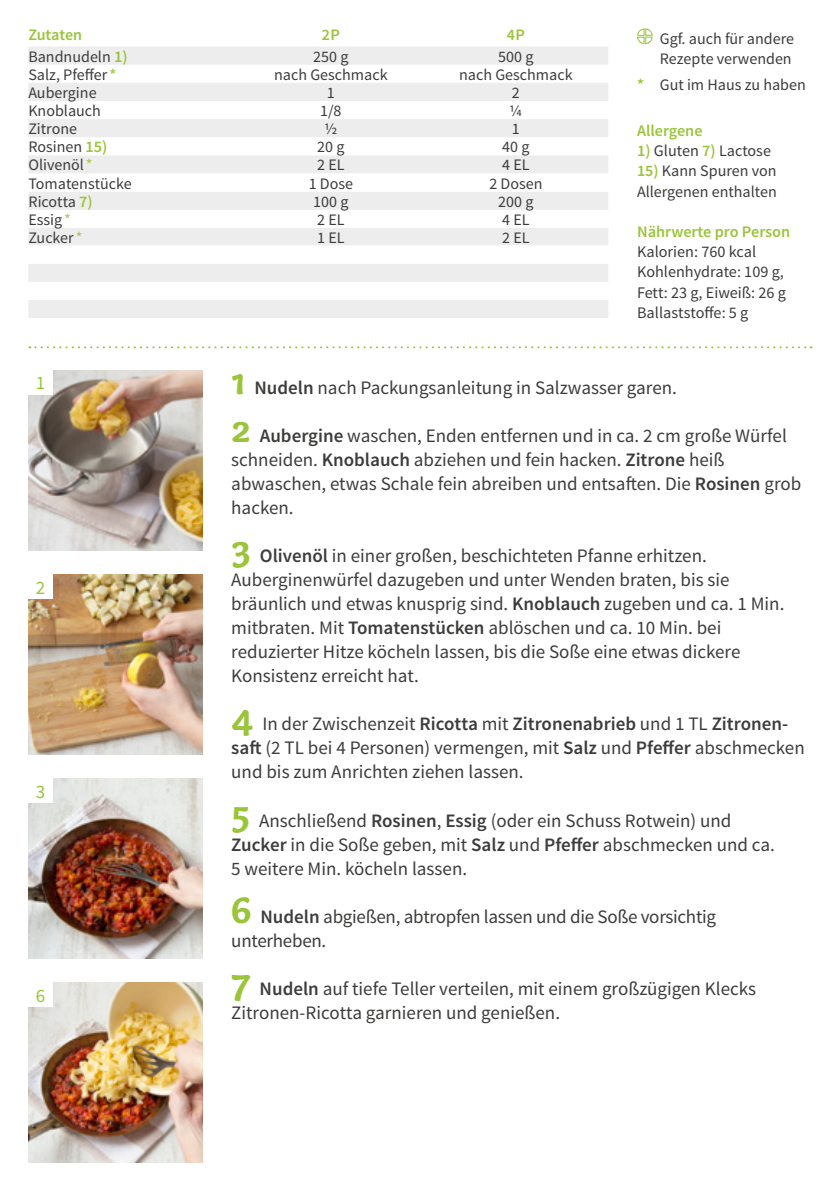
<style>
.page{position:relative;width:840px;height:1191px;background:#fff}
.page>*{position:absolute;margin:0;border:0;box-sizing:border-box;transform-origin:0 0}
.t1{font:19px/24px "Source Sans Pro";color:#3c3c3b}
.t2{font:19px "Source Sans Pro";color:#9ac43a}
.t3{font:16.2px/20.2px "Source Sans Pro";color:#3c3c3b}
.t4{font:600 16.2px "Source Sans Pro";color:#9ac43a}
.t5{font:16px/20px "Source Sans Pro";color:#3c3c3b}
.t6{font:600 16px "Source Sans Pro";color:#9ac43a}
.s1{font-weight:600;font-size:16.2px;color:#9ac43a}
.s2{font-weight:600;color:#a6c94f}
.s3{color:#a6c94f}
.s4{font-weight:600;color:#9ac43a}
.s5{font-size:16.2px}
.s6{font-family:"Capucine Basic";font-weight:700;font-size:40px;color:#9ac43a}
.s7{font-weight:600}
</style>
<div class="page">
<img style="left:28px;top:982px;width:175px;height:180px">
<img style="left:28px;top:778px;width:175px;height:180px">
<img style="left:28px;top:574px;width:175px;height:180px">
<img style="left:28px;top:370px;width:175px;height:180px">
<svg style="left:29px;top:346px;width:782px;height:2px"></svg>
<div style="left:28px;top:982px;width:24px;height:24px;background:#fff"></div>
<div style="left:28px;top:778px;width:24px;height:24px;background:#fff"></div>
<div style="left:28px;top:574px;width:24px;height:24px;background:#fff"></div>
<div style="left:28px;top:370px;width:24px;height:24px;background:#fff"></div>
<svg style="left:637px;top:28px;width:16px;height:17px"></svg>
<svg style="left:28px;top:47px;width:580px;height:54px;fill:#ededed"></svg>
<svg style="left:28px;top:119px;width:580px;height:199px;fill:#ededed"></svg>
<p class="t6" style="left:28px;top:25px;width:55px">Zutaten</p>
<p class="t6" style="left:322px;top:25px;width:19px">2P</p>
<p class="t6" style="left:506px;top:25px;width:19px">4P</p>
<p class="t5" style="left:28px;top:47px;width:101px">Bandnudeln <span class="s1">1)</span></p>
<p class="t5" style="left:313px;top:47px;width:37px">250 g</p>
<p class="t5" style="left:498px;top:47px;width:37px">500 g</p>
<p class="t5" style="left:28px;top:65px;width:90px">Salz, Pfeffer <span class="s2">*</span></p>
<p class="t5" style="left:274px;top:65px;width:115px">nach Geschmack</p>
<p class="t5" style="left:459px;top:65px;width:115px">nach Geschmack</p>
<p class="t5" style="left:28px;top:83px;width:70px">Aubergine</p>
<p class="t5" style="left:327px;top:83px;width:9px">1</p>
<p class="t5" style="left:511px;top:83px;width:9px">2</p>
<p class="t5" style="left:28px;top:101px;width:74px">Knoblauch</p>
<p class="t5" style="left:320px;top:101px;width:23px">1/8</p>
<p class="t5" style="left:509px;top:101px;width:14px">¼</p>
<p class="t5" style="left:28px;top:119px;width:50px">Zitrone</p>
<p class="t5" style="left:324px;top:119px;width:14px">½</p>
<p class="t5" style="left:511px;top:119px;width:9px">1</p>
<p class="t5" style="left:28px;top:137px;width:80px">Rosinen <span class="s1">15)</span></p>
<p class="t5" style="left:317px;top:137px;width:29px">20 g</p>
<p class="t5" style="left:502px;top:137px;width:29px">40 g</p>
<p class="t5" style="left:28px;top:155px;width:66px">Olivenöl <span class="s3">*</span></p>
<p class="t5" style="left:317px;top:155px;width:29px">2 EL</p>
<p class="t5" style="left:502px;top:155px;width:29px">4 EL</p>
<p class="t5" style="left:28px;top:174px;width:105px">Tomatenstücke</p>
<p class="t5" style="left:308px;top:174px;width:46px">1 Dose</p>
<p class="t5" style="left:489px;top:174px;width:55px">2 Dosen</p>
<p class="t5" style="left:28px;top:192px;width:66px">Ricotta <span class="s1">7)</span></p>
<p class="t5" style="left:313px;top:192px;width:37px">100 g</p>
<p class="t5" style="left:498px;top:192px;width:37px">200 g</p>
<p class="t5" style="left:28px;top:210px;width:44px">Essig<span class="s3">*</span></p>
<p class="t5" style="left:317px;top:210px;width:29px">2 EL</p>
<p class="t5" style="left:502px;top:210px;width:29px">4 EL</p>
<p class="t5" style="left:28px;top:228px;width:56px">Zucker <span class="s3">*</span></p>
<p class="t5" style="left:317px;top:228px;width:29px">1 EL</p>
<p class="t5" style="left:502px;top:228px;width:29px">2 EL</p>
<p class="t5" style="left:659px;top:29px;width:136px">Ggf. auch für andere<br>Rezepte verwenden</p>
<p class="t5" style="left:636px;top:75px;width:170px"><span class="s4">*</span> Gut im Haus zu haben</p>
<p class="t4" style="left:636px;top:120px;width:67px">Allergene</p>
<p class="t5" style="left:636px;top:141px;width:135px"><span class="s1">1)</span> <span class="s5">Gluten</span> <span class="s1">7)</span> Lactose</p>
<p class="t5" style="left:636px;top:161px;width:141px"><span class="s4">15)</span> Kann Spuren von<br>Allergenen enthalten</p>
<p class="t4" style="left:636px;top:221px;width:154px">Nährwerte pro Person</p>
<p class="t3" style="left:636px;top:242px;width:150px">Kalorien: 760 kcal<br>Kohlenhydrate: 109 g,<br>Fett: 23 g, Eiweiß: 26 g<br>Ballaststoffe: 5 g</p>
<p class="t2" style="left:36px;top:371px;width:11px">1</p>
<p class="t2" style="left:36px;top:575px;width:11px">2</p>
<p class="t2" style="left:36px;top:779px;width:11px">3</p>
<p class="t2" style="left:36px;top:983px;width:11px">6</p>
<p class="t1" style="left:231px;top:376px;width:447px"><span class="s6">1</span> <span class="s7">Nudeln</span> nach Packungsanleitung in Salzwasser garen.</p>
<p class="t1" style="left:231px;top:424px;width:571px"><span class="s6">2</span> <span class="s7">Aubergine</span> waschen, Enden entfernen und in ca. 2 cm große Würfel schneiden. <span class="s7">Knoblauch</span> abziehen und fein hacken. <span class="s7">Zitrone</span> heiß abwaschen, etwas Schale fein abreiben und entsaften. Die <span class="s7">Rosinen</span> grob hacken.</p>
<p class="t1" style="left:231px;top:544px;width:554px"><span class="s6">3</span> <span class="s7">Olivenöl</span> in einer großen, beschichteten Pfanne erhitzen.<br>Auberginenwürfel dazugeben und unter Wenden braten, bis sie bräunlich und etwas knusprig sind. <span class="s7">Knoblauch</span> zugeben und ca. 1 Min. mitbraten. Mit <span class="s7">Tomatenstücken</span> ablöschen und ca. 10 Min. bei reduzierter Hitze köcheln lassen, bis die Soße eine etwas dickere Konsistenz erreicht hat.</p>
<p class="t1" style="left:231px;top:712px;width:574px"><span class="s6">4</span> In der Zwischenzeit <span class="s7">Ricotta</span> mit <span class="s7">Zitronenabrieb</span> und 1 TL <span class="s7">Zitronen&shy;saft</span> (2 TL bei 4 Personen) vermengen, mit <span class="s7">Salz</span> und <span class="s7">Pfeffer</span> abschmecken und bis zum Anrichten ziehen lassen.</p>
<p class="t1" style="left:231px;top:808px;width:545px"><span class="s6">5</span> Anschließend <span class="s7">Rosinen</span>, <span class="s7">Essig</span> (oder ein Schuss Rotwein) und<br><span class="s7">Zucker</span> in die Soße geben, mit <span class="s7">Salz</span> und <span class="s7">Pfeffer</span> abschmecken und ca.<br>5 weitere Min. köcheln lassen.</p>
<p class="t1" style="left:231px;top:904px;width:486px"><span class="s6">6</span> <span class="s7">Nudeln</span> abgießen, abtropfen lassen und die Soße vorsichtig unterheben.</p>
<p class="t1" style="left:231px;top:976px;width:526px"><span class="s6">7</span> <span class="s7">Nudeln</span> auf tiefe Teller verteilen, mit einem großzügigen Klecks<br>Zitronen-Ricotta garnieren und genießen.</p>
</div>
